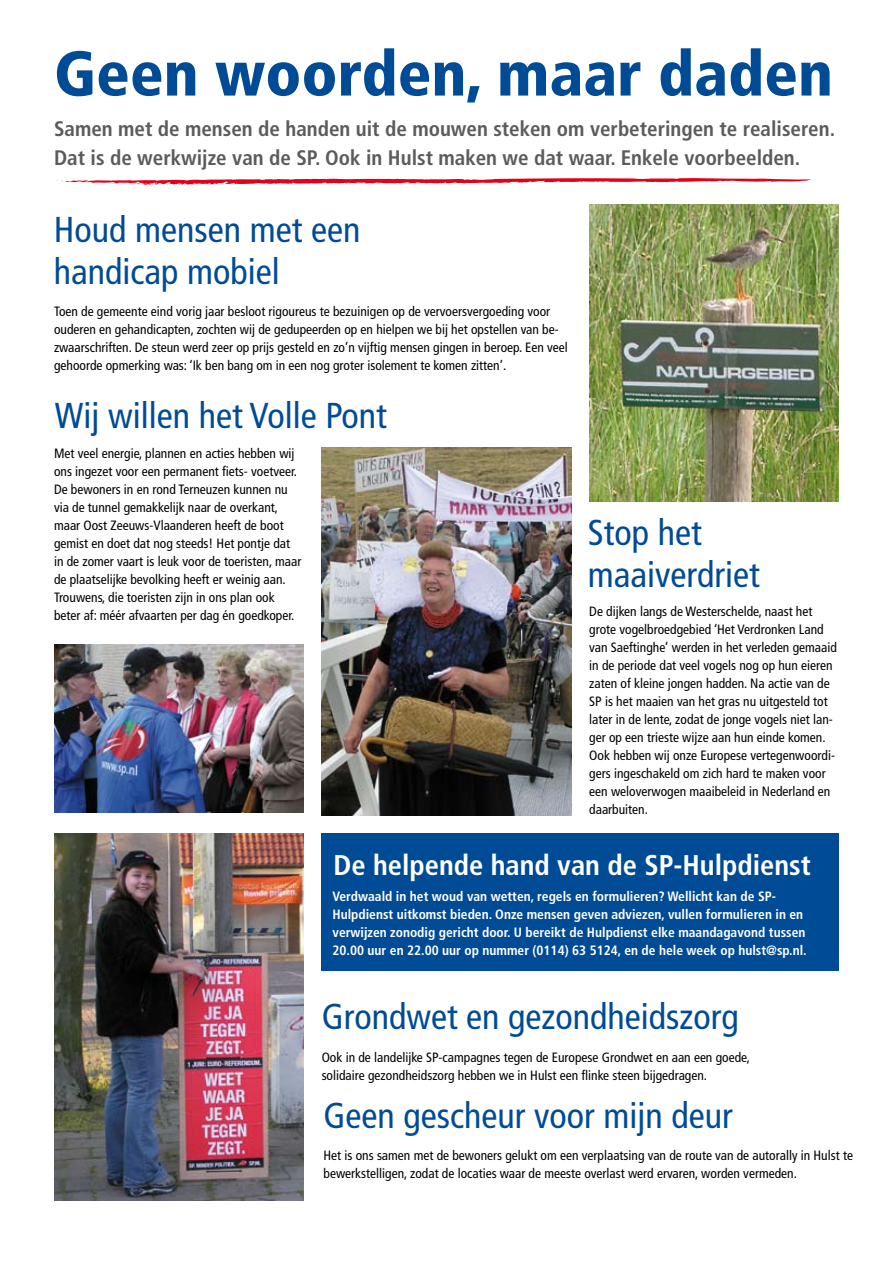
<style>
.page{position:relative;width:893px;height:1263px;background:#fff}
.page>*{position:absolute;margin:0;border:0;box-sizing:border-box;transform-origin:0 0}
.t1{font:900 condensed 63px "Frutiger";color:#004b95}
.t2{font:condensed 36px/42px "Frutiger";color:#004b95}
.t3{font:700 condensed 28.5px "Frutiger";color:#fff}
.t4{font:700 condensed 21px/28.5px "Frutiger";color:#5a5b5d}
.t5{font:condensed 13.5px/18px "Frutiger";color:#000}
.t6{font:700 condensed 13.5px/18px "Frutiger";color:#fff}
</style>
<div class="page">
<svg style="left:56px;top:178px;width:755px;height:7px"></svg>
<img style="left:322px;top:448px;width:249px;height:367px">
<img style="left:54px;top:644px;width:250px;height:168px">
<div style="left:322px;top:834px;width:517px;height:137px;background:#004b95"></div>
<img style="left:55px;top:833px;width:249px;height:367px">
<img style="left:589px;top:204px;width:250px;height:297px">
<h1 class="t1" style="left:54px;top:36px;width:780px">Geen woorden, maar daden</h1>
<h3 class="t4" style="left:54px;top:115px;width:783px">Samen met de mensen de handen uit de mouwen steken om verbeteringen te realiseren.<br>Dat is de werkwijze van de SP. Ook in Hulst maken we dat waar. Enkele voorbeelden.</h3>
<h2 class="t2" style="left:54px;top:209px;width:308px">Houd mensen met een handicap mobiel</h2>
<p class="t5" style="left:54px;top:302px;width:515px">Toen de gemeente eind vorig jaar besloot rigoureus te bezuinigen op de vervoersvergoeding voor ouderen en gehandicapten, zochten wij de gedupeerden op en hielpen we bij het opstellen van be&shy;zwaarschriften. De steun werd zeer op prijs gesteld en zo’n vijftig mensen gingen in beroep. Een veel gehoorde opmerking was: ‘Ik ben bang om in een nog groter isolement te komen zitten’.</p>
<h2 class="t2" style="left:55px;top:395px;width:333px">Wij willen het Volle Pont</h2>
<p class="t5" style="left:54px;top:445px;width:249px">Met veel energie, plannen en acties hebben wij ons ingezet voor een permanent fiets- voetveer.<br>De bewoners in en rond Terneuzen kunnen nu via de tunnel gemakkelijk naar de overkant, maar Oost Zeeuws-Vlaanderen heeft de boot gemist en doet dat nog steeds! Het pontje dat in de zomer vaart is leuk voor de toeristen, maar de plaatselijke bevolking heeft er weinig aan.<br>Trouwens, die toeristen zijn in ons plan ook beter af: méér afvaarten per dag én goedkoper.</p>
<h2 class="t2" style="left:588px;top:512px;width:173px">Stop het maaiverdriet</h2>
<p class="t5" style="left:589px;top:602px;width:249px">De dijken langs de Westerschelde, naast het grote vogelbroedgebied ‘Het Verdronken Land van Saeftinghe’ werden in het verleden gemaaid in de periode dat veel vogels nog op hun eieren zaten of kleine jongen hadden. Na actie van de SP is het maaien van het gras nu uitgesteld tot later in de lente, zodat de jonge vogels niet lan&shy;ger op een trieste wijze aan hun einde komen.<br>Ook hebben wij onze Europese vertegenwoordi&shy;gers ingeschakeld om zich hard te maken voor een weloverwogen maaibeleid in Nederland en daarbuiten.</p>
<h3 class="t3" style="left:333px;top:848px;width:479px">De helpende hand van de SP-Hulpdienst</h3>
<p class="t6" style="left:333px;top:887px;width:476px">Verdwaald in het woud van wetten, regels en formulieren? Wellicht kan de SP-Hulpdienst uitkomst bieden. Onze mensen geven adviezen, vullen formulieren in en verwijzen zonodig gericht door. U bereikt de Hulpdienst elke maandagavond tussen 20.00 uur en 22.00 uur op nummer (0114) 63 5124, en de hele week op hulst@sp.nl.</p>
<h2 class="t2" style="left:322px;top:995px;width:419px">Grondwet en gezondheidszorg</h2>
<p class="t5" style="left:322px;top:1048px;width:430px">Ook in de landelijke SP-campagnes tegen de Europese Grondwet en aan een goede, solidaire gezondheidszorg hebben we in Hulst een flinke steen bijgedragen.</p>
<h2 class="t2" style="left:324px;top:1095px;width:411px">Geen gescheur voor mijn deur</h2>
<p class="t5" style="left:324px;top:1147px;width:531px">Het is ons samen met de bewoners gelukt om een verplaatsing van de route van de autorally in Hulst te bewerkstelligen, zodat de locaties waar de meeste overlast werd ervaren, worden vermeden.</p>
</div>
